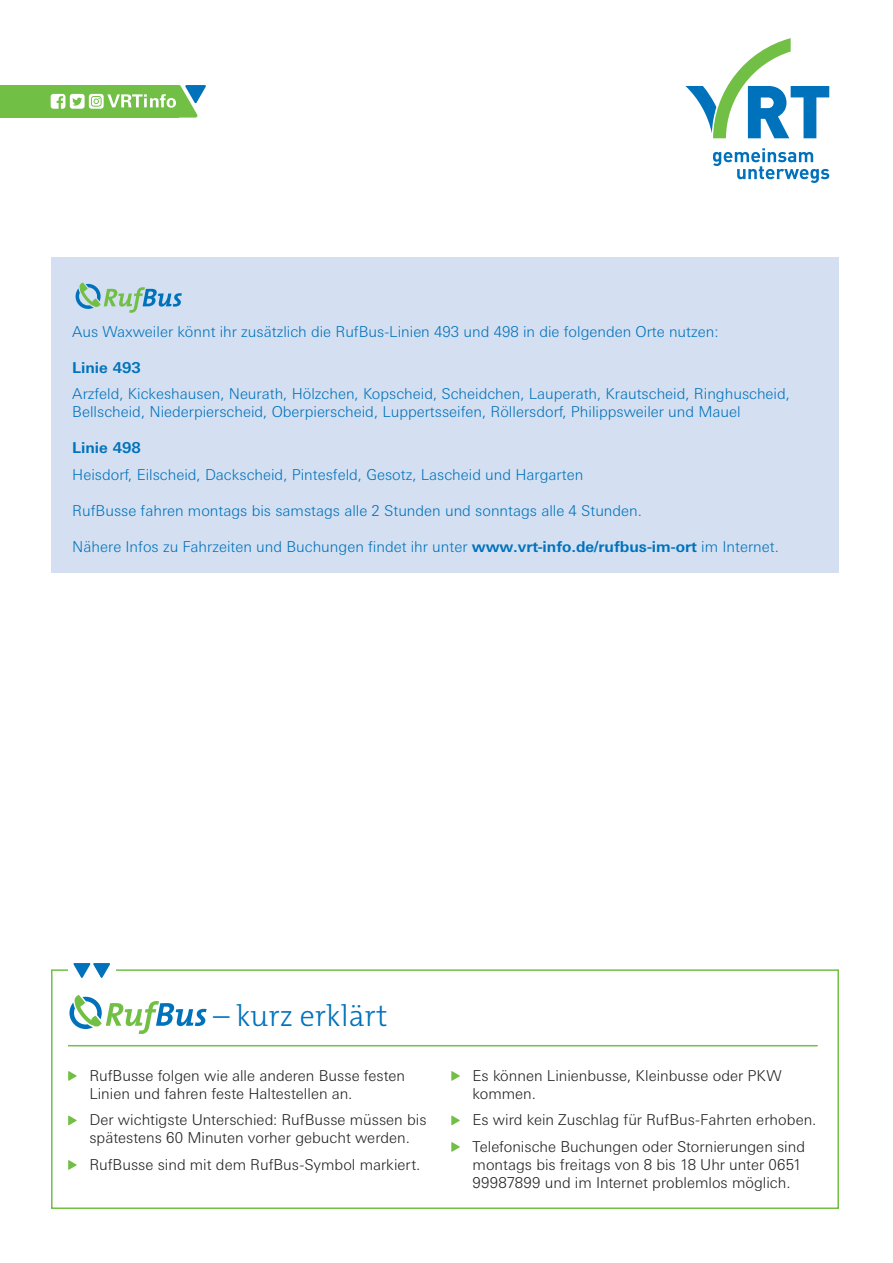
<style>
.page{position:relative;width:893px;height:1263px;background:#fff}
.page>*{position:absolute;margin:0;border:0;box-sizing:border-box;transform-origin:0 0}
.t1{font:300 30px "The Mix C5";color:#0072bc}
.t2{font:300 15px/18px "Univers Next Pro";color:#0072bc}
.t3{font:300 15px/18px "Univers Next Pro";color:#231f20}
.t4{font:700 15px "Univers Next Pro";color:#0072bc}
.s1{font-weight:700}
</style>
<div class="page">
<div style="left:51px;top:257px;width:788px;height:316px;background:#d4e0f1"></div>
<svg style="left:76px;top:282px;width:106px;height:30px"></svg>
<div style="left:0;top:85px;width:179px;height:33px;background:#71bf44"></div>
<svg style="left:51px;top:94px;width:34px;height:15px"></svg>
<svg style="left:89px;top:94px;width:15px;height:15px"></svg>
<svg style="left:91px;top:85px;width:115px;height:33px"></svg>
<svg style="left:685px;top:38px;width:144px;height:100px"></svg>
<svg style="left:713px;top:148px;width:116px;height:35px"></svg>
<svg style="left:68px;top:1071px;width:9px;height:10px"></svg>
<svg style="left:68px;top:1115px;width:9px;height:10px"></svg>
<svg style="left:68px;top:1160px;width:9px;height:10px"></svg>
<svg style="left:451px;top:1071px;width:9px;height:10px"></svg>
<svg style="left:451px;top:1115px;width:9px;height:10px"></svg>
<svg style="left:451px;top:1142px;width:9px;height:10px"></svg>
<div style="left:51px;top:969px;width:788px;height:240px;border:2px solid #71bf44"></div>
<svg style="left:69px;top:995px;width:138px;height:39px"></svg>
<div style="left:68px;top:963px;width:48px;height:16px;background:#fff"></div>
<svg style="left:73px;top:963px;width:37px;height:15px"></svg>
<hr style="left:68px;top:1045px;width:750px;height:1px;background:#71bf44">
<p class="t2" style="left:72px;top:322px;width:648px">Aus Waxweiler könnt ihr zusätzlich die RufBus-Linien 493 und 498 in die folgenden Orte nutzen:</p>
<p class="t4" style="left:72px;top:358px;width:70px">Linie 493</p>
<p class="t2" style="left:72px;top:385px;width:719px">Arzfeld, Kickeshausen, Neurath, Hölzchen, Kopscheid, Scheidchen, Lauperath, Krautscheid, Ringhuscheid,<br>Bellscheid, Niederpierscheid, Oberpierscheid, Luppertsseifen, Röllersdorf, Philippsweiler und Mauel</p>
<p class="t4" style="left:72px;top:439px;width:70px">Linie 498</p>
<p class="t2" style="left:72px;top:465px;width:512px">Heisdorf, Eilscheid, Dackscheid, Pintesfeld, Gesotz, Lascheid und Hargarten</p>
<p class="t2" style="left:72px;top:501px;width:571px">RufBusse fahren montags bis samstags alle 2 Stunden und sonntags alle 4 Stunden.</p>
<p class="t2" style="left:72px;top:537px;width:708px">Nähere Infos zu Fahrzeiten und Buchungen findet ihr unter <span class="s1">www.vrt-info.de/rufbus-im-ort</span> im Internet.</p>
<h1 class="t1" style="left:213px;top:997px;width:176px">– kurz erklärt</h1>
<p class="t3" style="left:89px;top:1066px;width:317px">RufBusse folgen wie alle anderen Busse festen<br>Linien und fahren feste Haltestellen an.</p>
<p class="t3" style="left:89px;top:1111px;width:339px">Der wichtigste Unterschied: RufBusse müssen bis spätestens 60 Minuten vorher gebucht werden.</p>
<p class="t3" style="left:89px;top:1155px;width:333px">RufBusse sind mit dem RufBus-Symbol markiert.</p>
<p class="t3" style="left:473px;top:1066px;width:311px">Es können Linienbusse, Kleinbusse oder PKW kommen.</p>
<p class="t3" style="left:473px;top:1106px;width:345px;line-height:26.5px">Es wird kein Zuschlag für RufBus-Fahrten erhoben.<br>Telefonische Buchungen oder Stornierungen sind</p>
<p class="t3" style="left:473px;top:1155px;width:331px">montags bis freitags von 8 bis 18 Uhr unter 0651<br>99987899 und im Internet problemlos möglich.</p>
</div>
